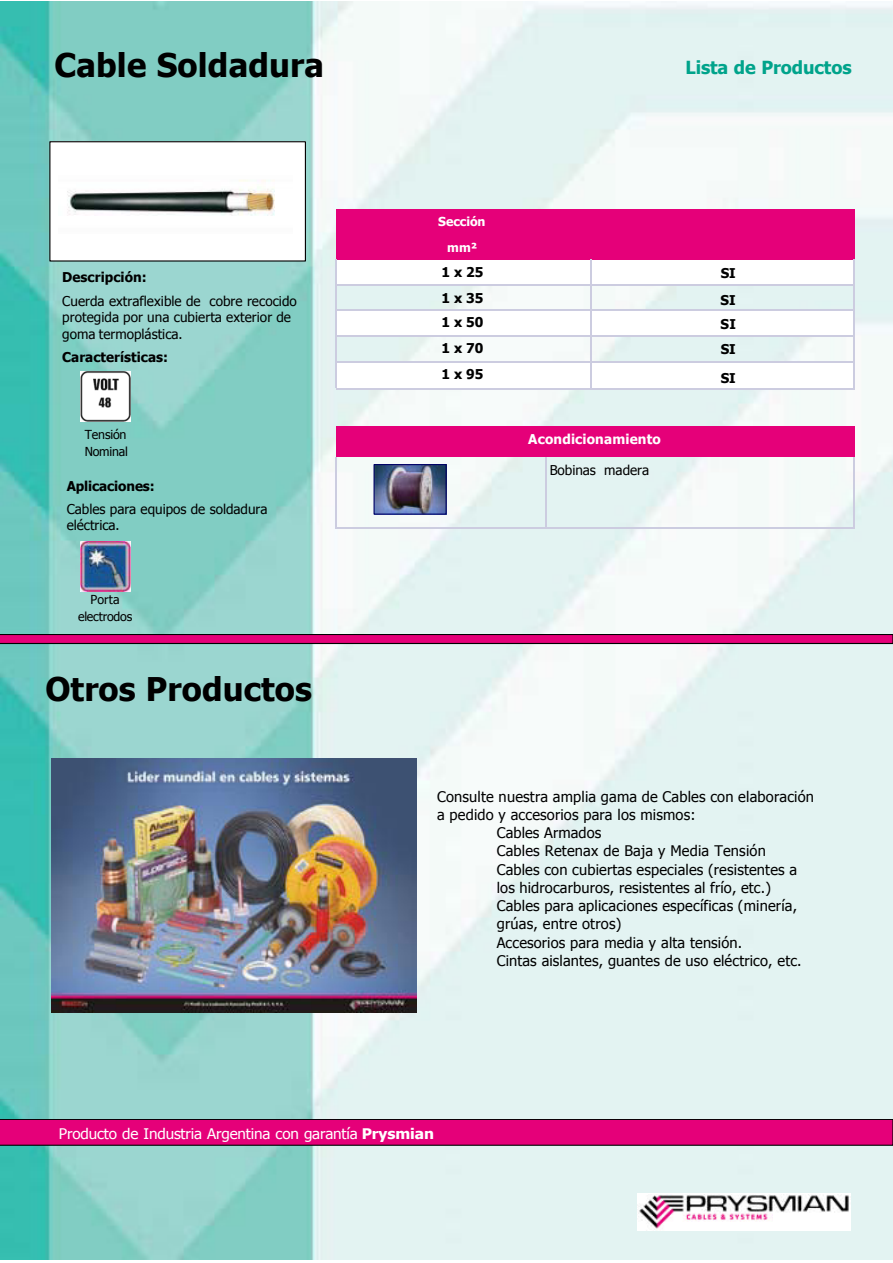
<style>
.page{position:relative;width:893px;height:1263px;background:#fff}
.page>*{position:absolute;margin:0;border:0;box-sizing:border-box;transform-origin:0 0}
.t1{font:700 32.7px "Tahoma";letter-spacing:.005em;color:#000}
.t2{font:700 18px "Tahoma";letter-spacing:-.005em;color:#00a38b}
.t3{font:14.7px "Tahoma";letter-spacing:.01em;color:#000}
.t4{font:14.7px "Tahoma";letter-spacing:-.01em;color:#fff;scale:1.04 1}
.t5{font:13.5px/16.4px "Tahoma";color:#000}
.t6{font:700 13.5px/25.7px "Tahoma";color:#000}
.t7{font:700 13.5px "Tahoma";letter-spacing:.015em;color:#fff}
.t8{font:12.3px/16.8px "Tahoma";letter-spacing:-.015em;color:#000}
.t9{font:700 12.3px/25.8px "Tahoma";letter-spacing:-.005em;color:#fff;text-align:center}
.s1{font-weight:700}
</style>
<div class="page">
<img style="left:0;top:2px;width:892px;height:1257px">
<svg style="left:0;top:1119px;width:892px;height:27px;background:#d30170"></svg>
<img style="left:637px;top:1194px;width:213px;height:37px">
<img style="left:51px;top:758px;width:365px;height:254px">
<div style="left:50px;top:142px;width:255px;height:119px;background:#fff"></div>
<div style="left:49px;top:141px;width:257px;height:121px;border:1px solid #000"></div>
<div style="left:336px;top:209px;width:254px;height:51px;background:#e50079"></div>
<div style="left:590px;top:209px;width:264px;height:51px;background:#e50079"></div>
<div style="left:336px;top:260px;width:254px;height:25px;background:#fff"></div>
<div style="left:590px;top:260px;width:264px;height:25px;background:#fff"></div>
<div style="left:336px;top:309px;width:254px;height:26px;background:#fff"></div>
<div style="left:590px;top:309px;width:264px;height:26px;background:#fff"></div>
<div style="left:336px;top:361px;width:254px;height:28px;background:#fff"></div>
<div style="left:590px;top:361px;width:264px;height:28px;background:#fff"></div>
<hr style="left:336px;top:260px;width:1px;height:128px;background:#cccce0">
<hr style="left:590px;top:260px;width:1px;height:128px;background:#cccce0">
<hr style="left:853px;top:260px;width:1px;height:128px;background:#cccce0">
<hr style="left:336px;top:285px;width:517px;height:1px;background:#cccce0">
<hr style="left:336px;top:309px;width:517px;height:1px;background:#cccce0">
<hr style="left:336px;top:335px;width:517px;height:1px;background:#cccce0">
<hr style="left:336px;top:361px;width:517px;height:1px;background:#cccce0">
<hr style="left:336px;top:388px;width:518px;height:1px;background:#cccce0">
<svg style="left:0;top:634px;width:892px;height:10px;background:#b4005f"></svg>
<div style="left:336px;top:426px;width:518px;height:31px;background:#e50079"></div>
<hr style="left:336px;top:457px;width:1px;height:72px;background:#cccce0">
<hr style="left:545px;top:457px;width:1px;height:72px;background:#cccce0">
<hr style="left:853px;top:457px;width:1px;height:72px;background:#cccce0">
<hr style="left:336px;top:528px;width:518px;height:1px;background:#cccce0">
<img style="left:375px;top:466px;width:69px;height:47px">
<div style="left:373px;top:464px;width:73px;height:51px;border:1px solid #006"></div>
<img style="left:80px;top:371px;width:51px;height:51px">
<img style="left:80px;top:541px;width:51px;height:51px">
<img style="left:67px;top:180px;width:208px;height:36px">
<h1 class="t1" style="left:54px;top:42px;width:271px">Cable Soldadura</h1>
<p class="t6" style="left:62px;top:264px;width:86px">Descripción:</p>
<p class="t5" style="left:62px;top:292px;width:236px">Cuerda extraflexible de cobre recocido protegida por una cubierta exterior de goma termoplástica.</p>
<p class="t6" style="left:62px;top:344px;width:107px">Características:</p>
<p class="t8" style="left:85px;top:425px;width:45px">Tensión<br>Nominal</p>
<p class="t6" style="left:67px;top:472px;width:89px">Aplicaciones:</p>
<p class="t5" style="left:67px;top:501px;width:202px;line-height:15.8px">Cables para equipos de soldadura eléctrica.</p>
<p class="t8" style="left:78px;top:591px;width:56px;text-align:center">Porta electrodos</p>
<h1 class="t1" style="left:45px;top:666px;width:268px">Otros Productos</h1>
<p class="t2" style="left:685px;top:55px;width:168px">Lista de Productos</p>
<p class="t9" style="left:438px;top:208px;width:49px">Sección mm²</p>
<p class="t6" style="left:441px;top:258px;width:43px;text-align:justify">1x25<br>1x35<br>1x50<br>1x70<br>1x95</p>
<p class="t7" style="left:528px;top:430px;width:134px">Acondicionamiento</p>
<p class="t5" style="left:549px;top:461px;width:101px">Bobinas madera</p>
<p class="t6" style="left:720px;top:259px;width:17px;line-height:27px">SI<br>SI</p>
<p class="t6" style="left:720px;top:310px;width:17px">SI<br>SI</p>
<p class="t6" style="left:720px;top:364px;width:17px">SI</p>
<p class="t3" style="left:437px;top:787px;width:378px">Consulte nuestra amplia gama de Cables con elaboración</p>
<p class="t3" style="left:437px;top:805px;width:260px">a pedido y accesorios para los mismos:</p>
<p class="t3" style="left:497px;top:823px;width:106px">Cables Armados</p>
<p class="t3" style="left:497px;top:841px;width:270px">Cables Retenax de Baja y Media Tensión</p>
<p class="t3" style="left:497px;top:860px;width:302px">Cables con cubiertas especiales (resistentes a</p>
<p class="t3" style="left:497px;top:878px;width:276px">los hidrocarburos, resistentes al frío, etc.)</p>
<p class="t3" style="left:497px;top:896px;width:302px">Cables para aplicaciones específicas (minería,</p>
<p class="t3" style="left:497px;top:914px;width:126px">grúas, entre otros)</p>
<p class="t3" style="left:497px;top:933px;width:247px">Accesorios para media y alta tensión.</p>
<p class="t3" style="left:497px;top:951px;width:306px">Cintas aislantes, guantes de uso eléctrico, etc.</p>
<p class="t4" style="left:59px;top:1123px;width:362px">Producto de Industria Argentina con garantía <span class="s1">Prysmian</span></p>
</div>
